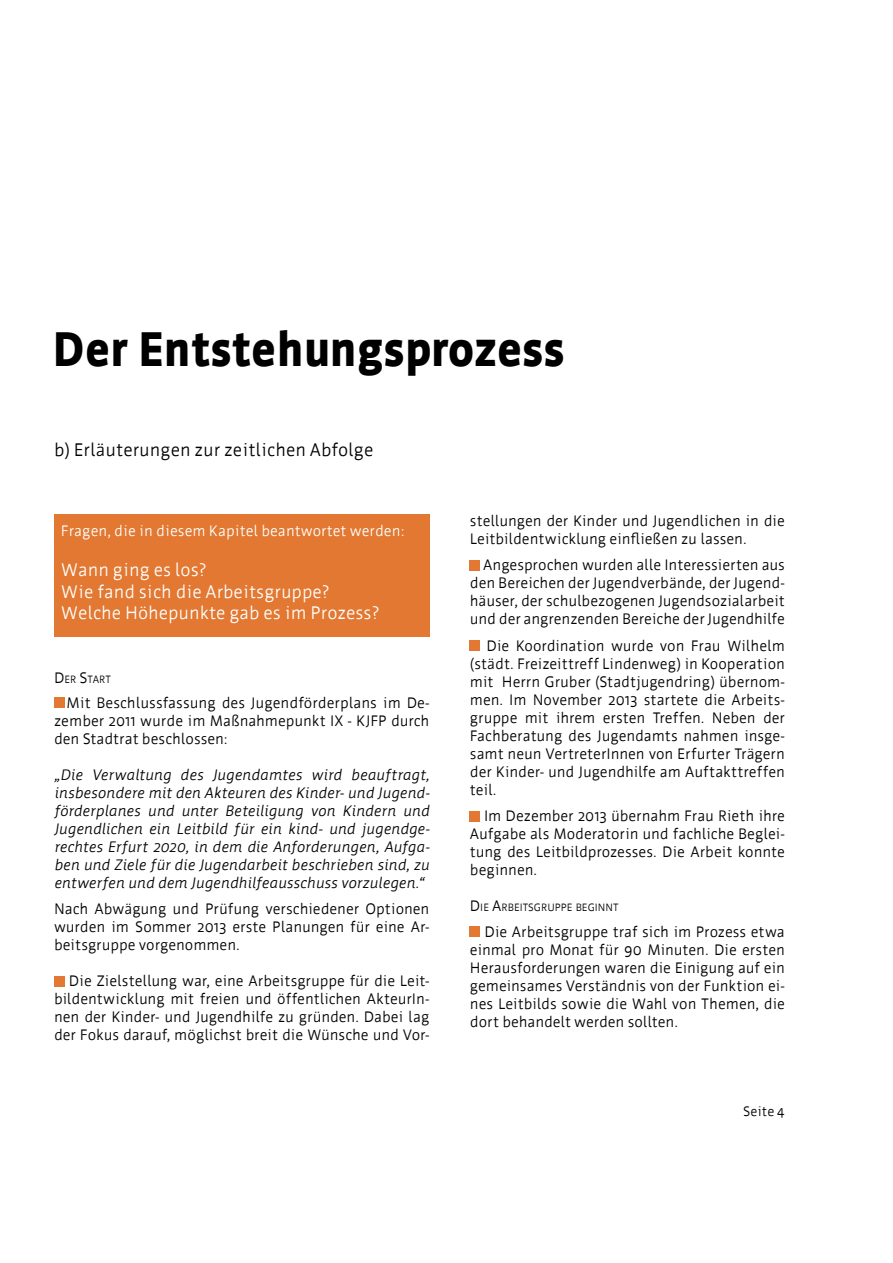
<style>
.page{position:relative;width:893px;height:1263px;background:#fff}
.page>*{position:absolute;margin:0;border:0;box-sizing:border-box;transform-origin:0 0}
.t1{font:900 48px "Werk";color:#000}
.t2{font:18px/21.6px "Werk";color:#fff}
.t3{font:18px "Werk";color:#000}
.t4{font:15px/18px "Werk";letter-spacing:-.005em;color:#000;text-align:justify}
.t5{font:italic 15px/18px "Werk";letter-spacing:-.01em;color:#000;text-align:justify}
.t6{font:15px "Werk";color:#fff}
.t7{font:13.5px "Werk";color:#000}
.t8{font:10.5px "Werk";color:#000}
.s1{font-size:15px}
</style>
<div class="page">
<div style="left:54px;top:697px;width:10px;height:11px;background:#e27831"></div>
<div style="left:54px;top:976px;width:10px;height:10px;background:#e27831"></div>
<div style="left:470px;top:560px;width:10px;height:10px;background:#e27831"></div>
<div style="left:470px;top:641px;width:10px;height:10px;background:#e27831"></div>
<div style="left:470px;top:811px;width:10px;height:10px;background:#e27831"></div>
<div style="left:470px;top:926px;width:10px;height:10px;background:#e27831"></div>
<div style="left:54px;top:514px;width:375px;height:123px;background:#e27831"></div>
<h1 class="t1" style="left:52px;top:323px;width:515px">Der Entstehungsprozess</h1>
<p class="t3" style="left:54px;top:439px;width:321px">b) Erläuterungen zur zeitlichen Abfolge</p>
<p class="t6" style="left:61px;top:523px;width:345px">Fragen, die in diesem Kapitel beantwortet werden:</p>
<p class="t2" style="left:61px;top:559px;width:320px">Wann ging es los?<br>Wie fand sich die Arbeitsgruppe?<br>Welche Höhepunkte gab es im Prozess?</p>
<p class="t8" style="left:54px;top:673px;width:58px"><span class="s1">D</span>ER <span class="s1">S</span>TART</p>
<p class="t4" style="left:54px;top:694px;width:377px;text-indent:13px">Mit Beschlussfassung des Jugendförderplans im De&shy;zember 2011 wurde im Maßnahmepunkt IX - KJFP durch den Stadtrat beschlossen:</p>
<p class="t5" style="left:54px;top:766px;width:377px">„Die Verwaltung des Jugendamtes wird beauftragt, insbesondere mit den Akteuren des Kinder- und Jugend&shy;förderplanes und unter Beteiligung von Kindern und Jugendlichen ein Leitbild für ein kind- und jugendge&shy;rechtes Erfurt 2020, in dem die Anforderungen, Aufga&shy;ben und Ziele für die Jugendarbeit beschrieben sind, zu entwerfen und dem Jugendhilfeausschuss vorzulegen.“</p>
<p class="t4" style="left:54px;top:900px;width:377px">Nach Abwägung und Prüfung verschiedener Optionen wurden im Sommer 2013 erste Planungen für eine Ar&shy;beitsgruppe vorgenommen.</p>
<p class="t4" style="left:54px;top:972px;width:377px;text-indent:15px">Die Zielstellung war, eine Arbeitsgruppe für die Leit&shy;bildentwicklung mit freien und öffentlichen AkteurIn&shy;nen der Kinder- und Jugendhilfe zu gründen. Dabei lag der Fokus darauf, möglichst breit die Wünsche und Vor-</p>
<p class="t4" style="left:470px;top:512px;width:317px">stellungen der Kinder und Jugendlichen in die<br>Leitbildentwicklung einfließen zu lassen.</p>
<p class="t4" style="left:470px;top:556px;width:317px;text-indent:13px">Angesprochen wurden alle Interessierten aus den Bereichen der Jugendverbände, der Jugend&shy;häuser, der schulbezogenen Jugendsozialarbeit und der angrenzenden Bereiche der Jugendhilfe</p>
<p class="t4" style="left:470px;top:637px;width:317px;text-indent:17px">Die Koordination wurde von Frau Wilhelm (städt. Freizeittreff Lindenweg) in Kooperation mit Herrn Gruber (Stadtjugendring) übernom&shy;men. Im November 2013 startete die Arbeits&shy;gruppe mit ihrem ersten Treffen. Neben der Fachberatung des Jugendamts nahmen insge&shy;samt neun VertreterInnen von Erfurter Trägern der Kinder- und Jugendhilfe am Auftakttreffen teil.</p>
<p class="t4" style="left:470px;top:807px;width:317px;text-indent:14px">Im Dezember 2013 übernahm Frau Rieth ihre Aufgabe als Moderatorin und fachliche Beglei&shy;tung des Leitbildprozesses. Die Arbeit konnte beginnen.</p>
<p class="t8" style="left:470px;top:902px;width:150px"><span class="s1">D</span>IE <span class="s1">A</span>RBEITSGRUPPE BEGINNT</p>
<p class="t4" style="left:470px;top:922px;width:317px;text-indent:15px">Die Arbeitsgruppe traf sich im Prozess etwa einmal pro Monat für 90 Minuten. Die ersten Herausforderungen waren die Einigung auf ein gemeinsames Verständnis von der Funktion ei&shy;nes Leitbilds sowie die Wahl von Themen, die dort behandelt werden sollten.</p>
<p class="t7" style="left:743px;top:1103px;width:43px">Seite 4</p>
</div>
